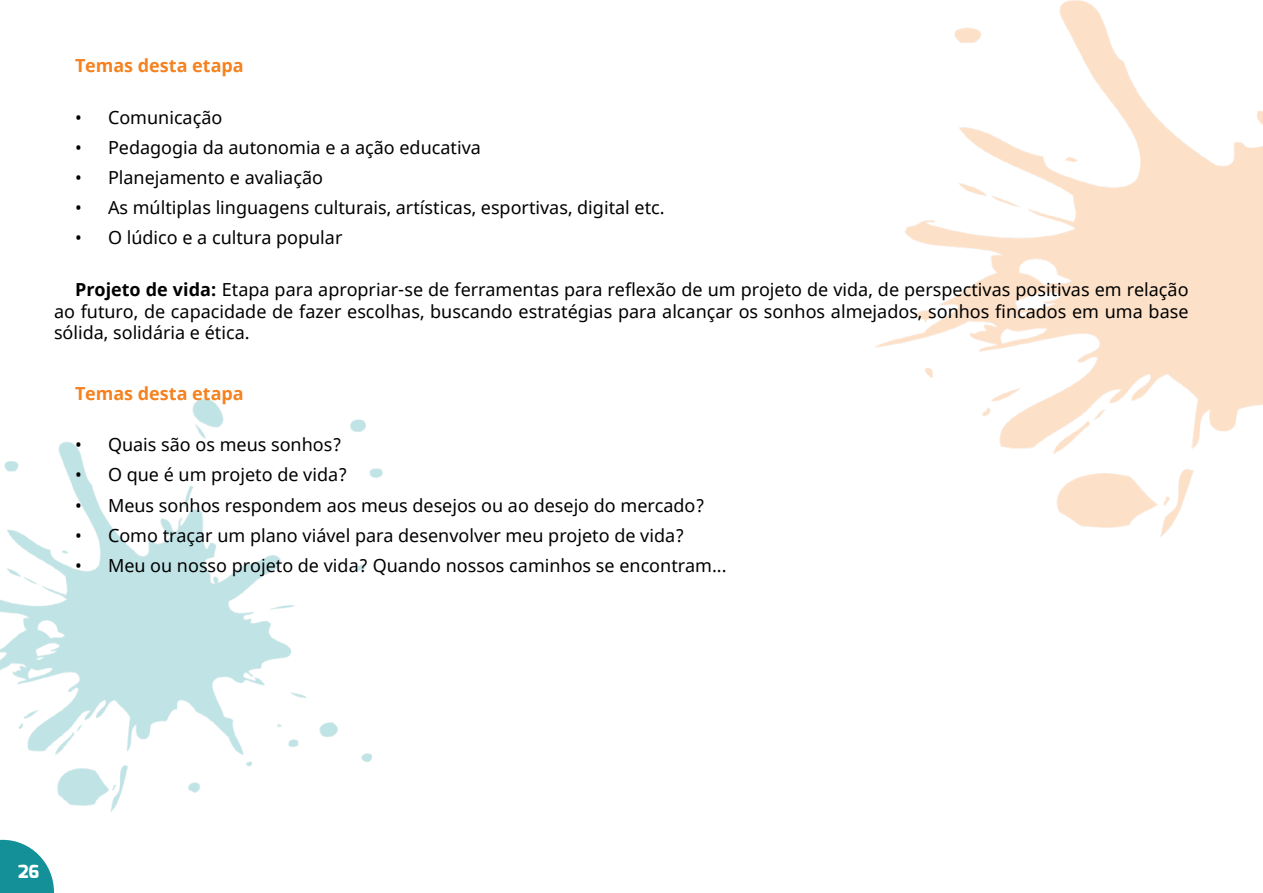
<style>
.page{position:relative;width:1263px;height:893px;background:#fff}
.page>*{position:absolute;margin:0;border:0;box-sizing:border-box;transform-origin:0 0}
.t1{font:18px/21.6px "Noto Sans";color:#000;text-align:justify}
.t2{font:700 18px "Noto Sans";color:#f58220}
.t3{font:800 18px "Exo";color:#fff}
.s1{font-weight:700}
</style>
<div class="page">
<img style="left:0;top:0;width:1263px;height:840px">
<svg style="left:0;top:840px;width:54px;height:53px"></svg>
<p class="t2" style="left:75px;top:53px;width:170px">Temas desta etapa</p>
<p class="t1" style="left:75px;top:107px;width:149px">• Comunicação</p>
<p class="t1" style="left:75px;top:137px;width:407px">• Pedagogia da autonomia e a ação educativa</p>
<p class="t1" style="left:75px;top:168px;width:249px">• Planejamento e avaliação</p>
<p class="t1" style="left:75px;top:198px;width:591px">• As múltiplas linguagens culturais, artísticas, esportivas, digital etc.</p>
<p class="t1" style="left:75px;top:228px;width:269px">• O lúdico e a cultura popular</p>
<p class="t1" style="left:54px;top:279px;width:1136px;text-indent:21px"><span class="s1">Projeto de vida:</span> Etapa para apropriar-se de ferramentas para reflexão de um projeto de vida, de perspectivas positivas em relação ao futuro, de capacidade de fazer escolhas, buscando estratégias para alcançar os sonhos almejados, sonhos fincados em uma base sólida, solidária e ética.</p>
<p class="t2" style="left:75px;top:380px;width:170px">Temas desta etapa</p>
<p class="t1" style="left:75px;top:435px;width:268px">• Quais são os meus sonhos?</p>
<p class="t1" style="left:75px;top:465px;width:274px">• O que é um projeto de vida?</p>
<p class="t1" style="left:75px;top:495px;width:631px">• Meus sonhos respondem aos meus desejos ou ao desejo do mercado?</p>
<p class="t1" style="left:75px;top:525px;width:611px">• Como traçar um plano viável para desenvolver meu projeto de vida?</p>
<p class="t1" style="left:75px;top:555px;width:653px">• Meu ou nosso projeto de vida? Quando nossos caminhos se encontram...</p>
<p class="t3" style="left:18px;top:860px;width:23px">26</p>
</div>
